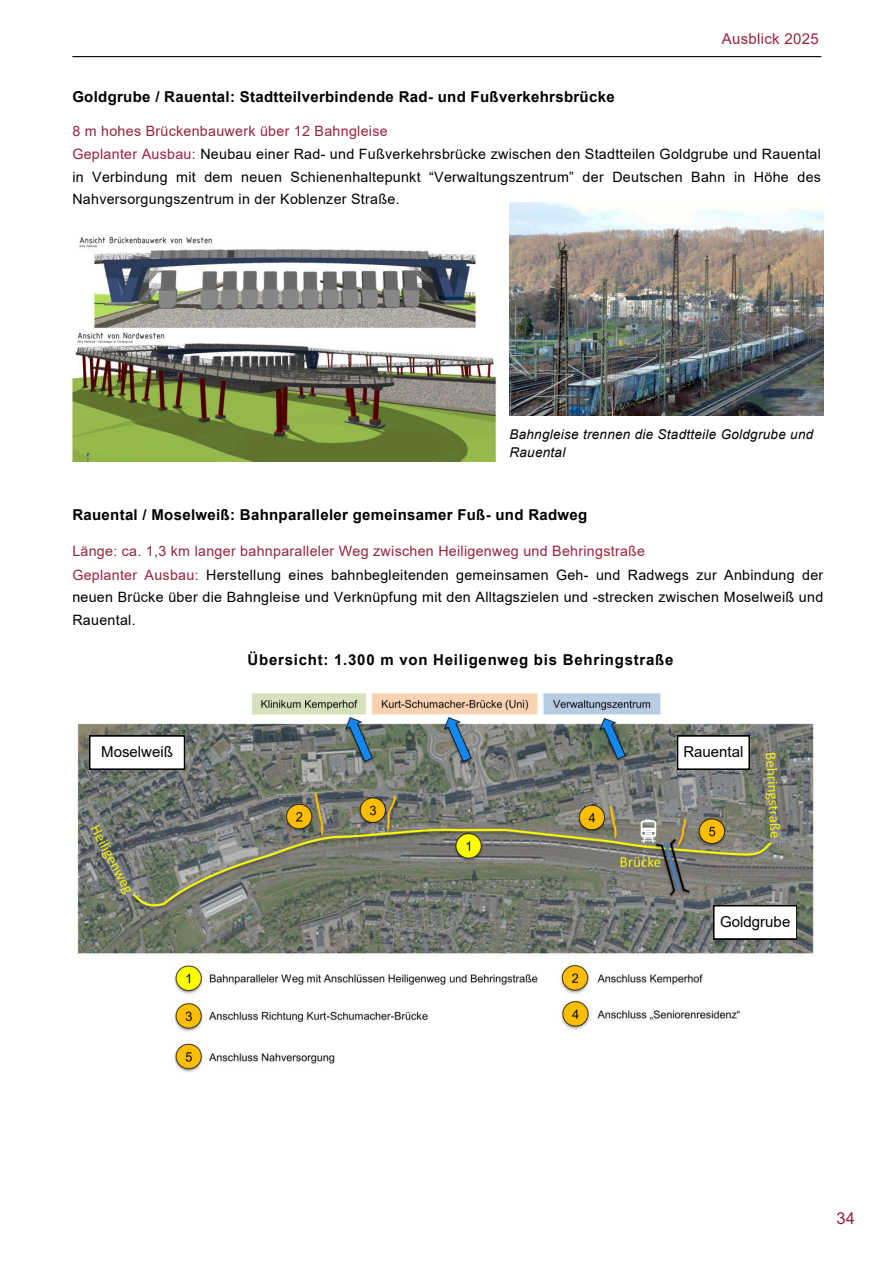
<style>
.page{position:relative;width:894px;height:1264px;background:#fff}
.page>*{position:absolute;margin:0;border:0;box-sizing:border-box;transform-origin:0 0}
.t1{font:16.5px "Arial";color:#97233f}
.t2{font:700 15px "Arial";letter-spacing:.02em;color:#000}
.t3{font:700 15px "Arial";letter-spacing:.05em;color:#000}
.t4{font:15px "Arial";color:#000}
.t5{font:15px "Arial";letter-spacing:.02em;color:#97233f}
.t6{font:14.25px/22.8px "Arial";letter-spacing:.02em;color:#000;text-align:justify}
.t7{font:14.25px "Arial";letter-spacing:.02em;color:#97233f}
.t8{font:italic 13.5px/18px "Arial";letter-spacing:.02em;color:#000}
.s1{color:#97233f}
</style>
<div class="page">
<hr style="left:72px;top:56px;width:749px;height:1px;background:#000">
<img style="left:72px;top:236px;width:424px;height:225px">
<img style="left:509px;top:203px;width:314px;height:212px">
<img style="left:77px;top:693px;width:737px;height:379px">
<svg style="left:89px;top:735px;width:96px;height:34px"></svg>
<svg style="left:677px;top:735px;width:72px;height:34px"></svg>
<svg style="left:713px;top:905px;width:83px;height:34px"></svg>
<svg style="left:640px;top:819px;width:16px;height:24px"></svg>
<p class="t2" style="left:72px;top:87px;width:543px">Goldgrube / Rauental: Stadtteilverbindende Rad- und Fußverkehrsbrücke</p>
<p class="t7" style="left:72px;top:121px;width:317px">8 m hohes Brückenbauwerk über 12 Bahngleise</p>
<p class="t5" style="left:721px;top:29px;width:98px">Ausblick 2025</p>
<p class="t6" style="left:72px;top:143px;width:750px"><span class="s1">Geplanter Ausbau:</span> Neubau einer Rad- und Fußverkehrsbrücke zwischen den Stadtteilen Goldgrube und Rauental in Verbindung mit dem neuen Schienenhaltepunkt “Verwaltungszentrum” der Deutschen Bahn in Höhe des Nahversorgungszentrum in der Koblenzer Straße.</p>
<p class="t8" style="left:509px;top:425px;width:305px">Bahngleise trennen die Stadtteile Goldgrube und<br>Rauental</p>
<p class="t2" style="left:72px;top:504px;width:516px">Rauental / Moselweiß: Bahnparalleler gemeinsamer Fuß- und Radweg</p>
<p class="t6" style="left:72px;top:539px;width:752px;text-align:left"><span class="s1">Länge: ca. 1,3 km langer bahnparalleler Weg zwischen Heiligenweg und Behringstraße<br>Geplanter Ausbau:</span> Herstellung eines bahnbegleitenden gemeinsamen Geh- und Radwegs zur Anbindung der neuen Brücke über die Bahngleise und Verknüpfung mit den Alltagszielen und -strecken zwischen Moselweiß und Rauental.</p>
<p class="t3" style="left:247px;top:649px;width:427px">Übersicht: 1.300 m von Heiligenweg bis Behringstraße</p>
<p class="t4" style="left:101px;top:741px;width:73px">Moselweiß</p>
<p class="t4" style="left:683px;top:741px;width:62px">Rauental</p>
<p class="t4" style="left:720px;top:911px;width:72px">Goldgrube</p>
<p class="t1" style="left:836px;top:1206px;width:20px">34</p>
</div>
